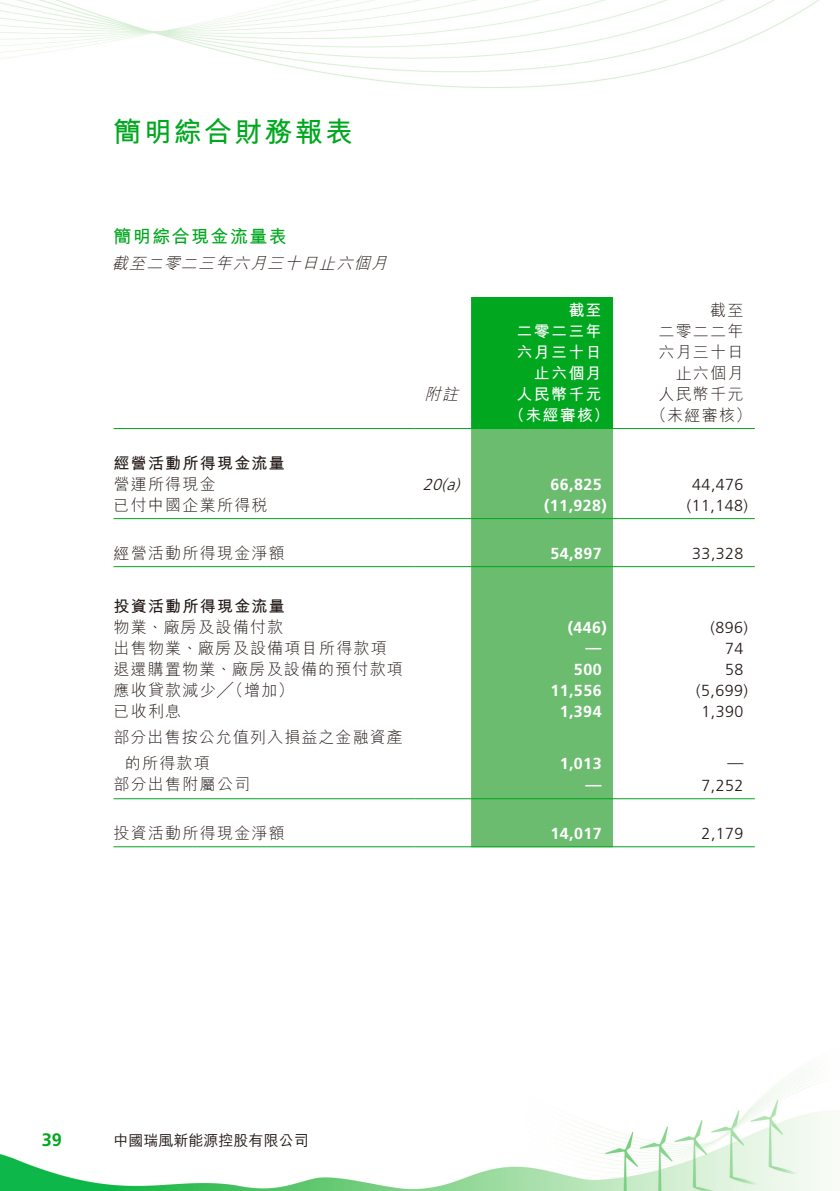
<style>
.page{position:relative;width:840px;height:1191px;background:#fff}
.page>*{position:absolute;margin:0;border:0;box-sizing:border-box;transform-origin:0 0}
.t1{font:700 28px "M Hei HK";letter-spacing:.08em;color:#00a71f}
.t2{font:700 18px "M Hei HK";letter-spacing:.08em;color:#00a71f}
.t3{font:700 18px "Frutiger LT Std";color:#00a71f}
.t4{font:300 16px/21px "M Hei HK";letter-spacing:.08em;color:#231916;text-align:right}
.t5{font:700 16px "Frutiger LT Std";letter-spacing:.03em;color:#fff}
.t6{font:300 16px "Frutiger LT Std";letter-spacing:.03em;color:#231916}
.t7{font:700 16px/21px "M Hei HK";letter-spacing:.08em;color:#fff;text-align:right}
.t8{font:700 16px "M Hei HK";letter-spacing:.08em;color:#231916}
.t9{font:italic 300 16px "M Hei HK";color:#231916}
.t10{font:italic 300 16px "Frutiger LT Std";color:#231916}
.t11{font:500 15px "M Hei HK";color:#231916}
</style>
<div class="page">
<img style="left:0;top:1063px;width:832px;height:128px">
<img style="left:0;top:0;width:819px;height:88px">
<div style="left:471px;top:297px;width:141px;height:131px;background:#00a71f"></div>
<div style="left:471px;top:429px;width:141px;height:417px;background:#6bbc6f"></div>
<hr style="left:113px;top:428px;width:301px;height:1px;background:#00a71f">
<hr style="left:414px;top:428px;width:57px;height:1px;background:#00a71f">
<hr style="left:471px;top:428px;width:141px;height:1px;background:#00a71f">
<hr style="left:612px;top:428px;width:142px;height:1px;background:#00a71f">
<hr style="left:113px;top:518px;width:301px;height:1px;background:#00a71f">
<hr style="left:414px;top:518px;width:57px;height:1px;background:#00a71f">
<hr style="left:471px;top:518px;width:141px;height:1px;background:#00a71f">
<hr style="left:612px;top:518px;width:142px;height:1px;background:#00a71f">
<hr style="left:113px;top:566px;width:301px;height:1px;background:#00a71f">
<hr style="left:414px;top:566px;width:57px;height:1px;background:#00a71f">
<hr style="left:471px;top:566px;width:141px;height:1px;background:#00a71f">
<hr style="left:612px;top:566px;width:142px;height:1px;background:#00a71f">
<hr style="left:113px;top:798px;width:301px;height:1px;background:#00a71f">
<hr style="left:414px;top:798px;width:57px;height:1px;background:#00a71f">
<hr style="left:471px;top:798px;width:141px;height:1px;background:#00a71f">
<hr style="left:612px;top:798px;width:142px;height:1px;background:#00a71f">
<hr style="left:113px;top:846px;width:301px;height:1px;background:#00a71f">
<hr style="left:414px;top:846px;width:57px;height:1px;background:#00a71f">
<hr style="left:471px;top:846px;width:141px;height:1px;background:#00a71f">
<hr style="left:612px;top:846px;width:142px;height:1px;background:#00a71f">
<h1 class="t1" style="left:113px;top:111px;width:241px">簡明綜合財務報表</h1>
<p class="t2" style="left:113px;top:223px;width:175px">簡明綜合現金流量表</p>
<p class="t9" style="left:112px;top:255px;width:280px">截至二零二三年六月三十日止六個月</p>
<p class="t7" style="left:516px;top:298px;width:86px">截至<br>二零二三年六月三十日止六個月</p>
<p class="t4" style="left:658px;top:299px;width:86px">截至<br>二零二二年六月三十日止六個月</p>
<p class="t9" style="left:424px;top:386px;width:39px">附註</p>
<p class="t7" style="left:516px;top:382px;width:86px">人民幣千元</p>
<p class="t4" style="left:658px;top:383px;width:86px">人民幣千元</p>
<p class="t7" style="left:508px;top:403px;width:102px">（未經審核）</p>
<p class="t4" style="left:650px;top:404px;width:102px">（未經審核）</p>
<p class="t8" style="left:113px;top:451px;width:173px">經營活動所得現金流量</p>
<p class="t4" style="left:113px;top:473px;width:104px">營運所得現金</p>
<p class="t10" style="left:422px;top:475px;width:43px">20(a)</p>
<p class="t5" style="left:550px;top:475px;width:53px">66,825</p>
<p class="t6" style="left:692px;top:475px;width:53px">44,476</p>
<p class="t4" style="left:113px;top:494px;width:155px">已付中國企業所得稅</p>
<p class="t5" style="left:544px;top:496px;width:64px">(11,928)</p>
<p class="t6" style="left:686px;top:496px;width:62px">(11,148)</p>
<p class="t4" style="left:113px;top:542px;width:173px">經營活動所得現金淨額</p>
<p class="t5" style="left:550px;top:544px;width:53px">54,897</p>
<p class="t6" style="left:692px;top:544px;width:53px">33,328</p>
<p class="t8" style="left:113px;top:594px;width:173px">投資活動所得現金流量</p>
<p class="t4" style="left:113px;top:616px;width:171px">物業、廠房及設備付款</p>
<p class="t5" style="left:567px;top:618px;width:41px">(446)</p>
<p class="t6" style="left:710px;top:618px;width:39px">(896)</p>
<p class="t4" style="left:113px;top:637px;width:275px">出售物業、廠房及設備項目所得款項</p>
<p class="t5" style="left:585px;top:638px;width:17px">—</p>
<p class="t6" style="left:724px;top:639px;width:20px">74</p>
<p class="t4" style="left:113px;top:658px;width:291px">退還購置物業、廠房及設備的預付款項</p>
<p class="t5" style="left:573px;top:660px;width:29px">500</p>
<p class="t6" style="left:724px;top:660px;width:20px">58</p>
<p class="t4" style="left:113px;top:679px;width:182px">應收貸款減少╱（增加）</p>
<p class="t5" style="left:550px;top:681px;width:53px">11,556</p>
<p class="t6" style="left:695px;top:681px;width:53px">(5,699)</p>
<p class="t4" style="left:113px;top:700px;width:69px">已收利息</p>
<p class="t5" style="left:559px;top:702px;width:43px">1,394</p>
<p class="t6" style="left:701px;top:702px;width:43px">1,390</p>
<p class="t4" style="left:125px;top:724px;width:279px;line-height:26px;text-align:left;text-indent:-11px">部分出售按公允值列入損益之金融資產的所得款項</p>
<p class="t5" style="left:559px;top:754px;width:43px">1,013</p>
<p class="t6" style="left:727px;top:753px;width:17px">—</p>
<p class="t4" style="left:113px;top:773px;width:138px">部分出售附屬公司</p>
<p class="t5" style="left:585px;top:775px;width:17px">—</p>
<p class="t6" style="left:701px;top:776px;width:43px">7,252</p>
<p class="t4" style="left:113px;top:822px;width:173px">投資活動所得現金淨額</p>
<p class="t5" style="left:550px;top:824px;width:53px">14,017</p>
<p class="t6" style="left:701px;top:824px;width:43px">2,179</p>
<p class="t3" style="left:42px;top:1129px;width:22px">39</p>
<p class="t11" style="left:113px;top:1130px;width:196px">中國瑞風新能源控股有限公司</p>
</div>
